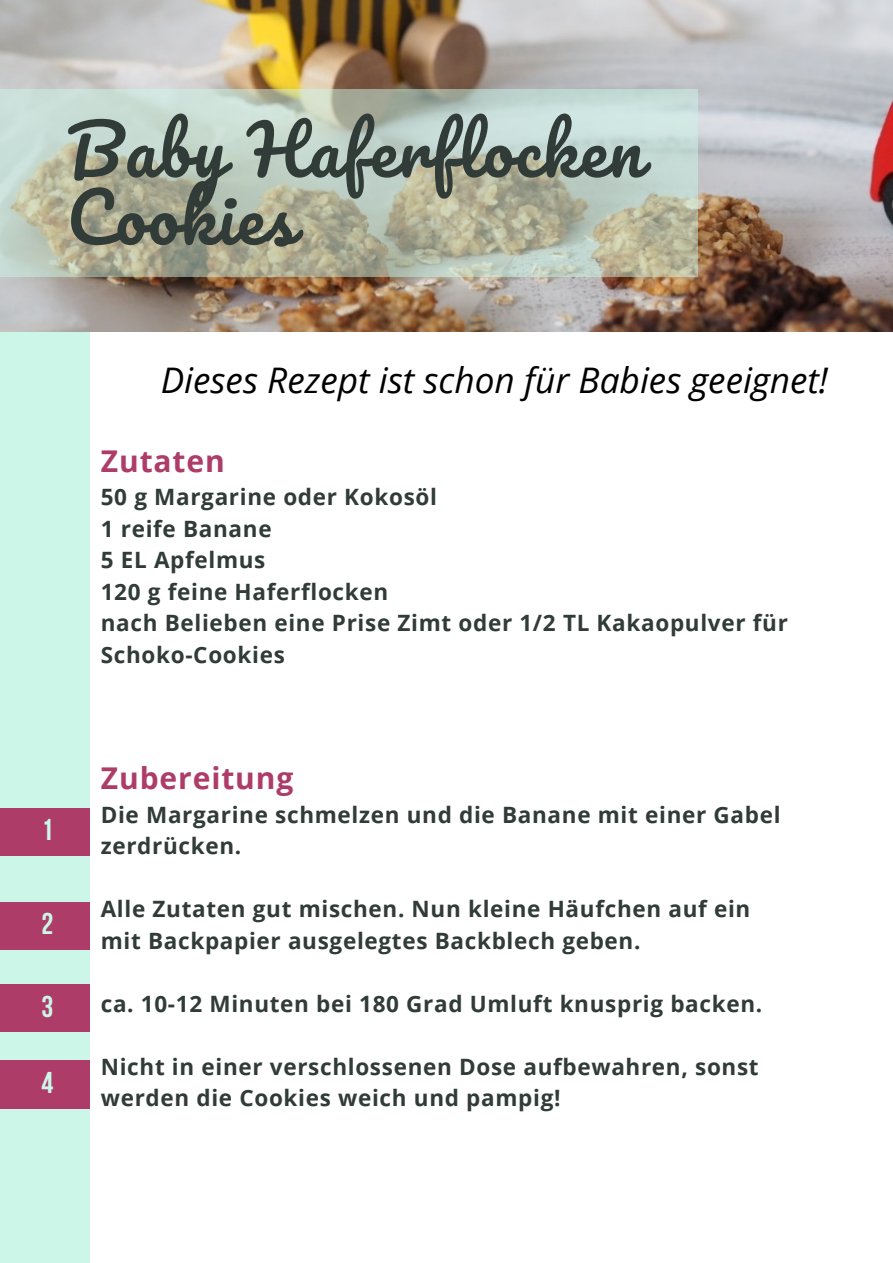
<style>
.page{position:relative;width:893px;height:1263px;background:#fff}
.page>*{position:absolute;margin:0;border:0;box-sizing:border-box;transform-origin:0 0}
.t1{font:67.8px/67.5px "Pacifico";letter-spacing:.03em;color:#313b37}
.t2{font:italic 35.25px "Open Sans";color:#000}
.t3{font:700 30px "Open Sans";letter-spacing:.03em;color:#ad3d68}
.t4{font:700 30px "Bebas Neue";color:#ccf6e8}
.t5{font:700 22.5px/31.5px "Open Sans";letter-spacing:.03em;color:#313b37}
</style>
<div class="page">
<div style="left:0;top:89px;width:89px;height:1174px;background:#ccf6e8"></div>
<img style="left:0;top:0;width:893px;height:332px">
<div style="left:0;top:808px;width:89px;height:47px;background:#ad3d68"></div>
<svg style="left:0;top:89px;width:697px;height:187px;background:#bac3b3"></svg>
<div style="left:0;top:901px;width:89px;height:48px;background:#ad3d68"></div>
<div style="left:0;top:984px;width:89px;height:48px;background:#ad3d68"></div>
<div style="left:0;top:1060px;width:89px;height:48px;background:#ad3d68"></div>
<p class="t1" style="left:67px;top:120px;width:577px">Baby Haferflocken<br>Cookies</p>
<p class="t4" style="left:42px;top:818px;width:13px">1</p>
<p class="t4" style="left:42px;top:912px;width:13px">2</p>
<p class="t4" style="left:42px;top:994px;width:13px">3</p>
<p class="t4" style="left:42px;top:1071px;width:13px">4</p>
<p class="t2" style="left:161px;top:356px;width:669px">Dieses Rezept ist schon für Babies geeignet!</p>
<p class="t3" style="left:101px;top:440px;width:126px">Zutaten</p>
<p class="t5" style="left:101px;top:481px;width:338px">50 g Margarine oder Kokosöl</p>
<p class="t5" style="left:101px;top:512px;width:172px">1 reife Banane</p>
<p class="t5" style="left:101px;top:544px;width:166px">5 EL Apfelmus</p>
<p class="t5" style="left:101px;top:575px;width:289px">120 g feine Haferflocken</p>
<p class="t5" style="left:101px;top:607px;width:688px">nach Belieben eine Prise Zimt oder 1/2 TL Kakaopulver für<br>Schoko-Cookies</p>
<p class="t3" style="left:101px;top:757px;width:194px">Zubereitung</p>
<p class="t5" style="left:101px;top:798px;width:681px">Die Margarine schmelzen und die Banane mit einer Gabel zerdrücken.</p>
<p class="t5" style="left:101px;top:893px;width:651px">Alle Zutaten gut mischen. Nun kleine Häufchen auf ein mit Backpapier ausgelegtes Backblech geben.</p>
<p class="t5" style="left:101px;top:987px;width:663px">ca. 10-12 Minuten bei 180 Grad Umluft knusprig backen.</p>
<p class="t5" style="left:101px;top:1050px;width:659px">Nicht in einer verschlossenen Dose aufbewahren, sonst werden die Cookies weich und pampig!</p>
</div>
